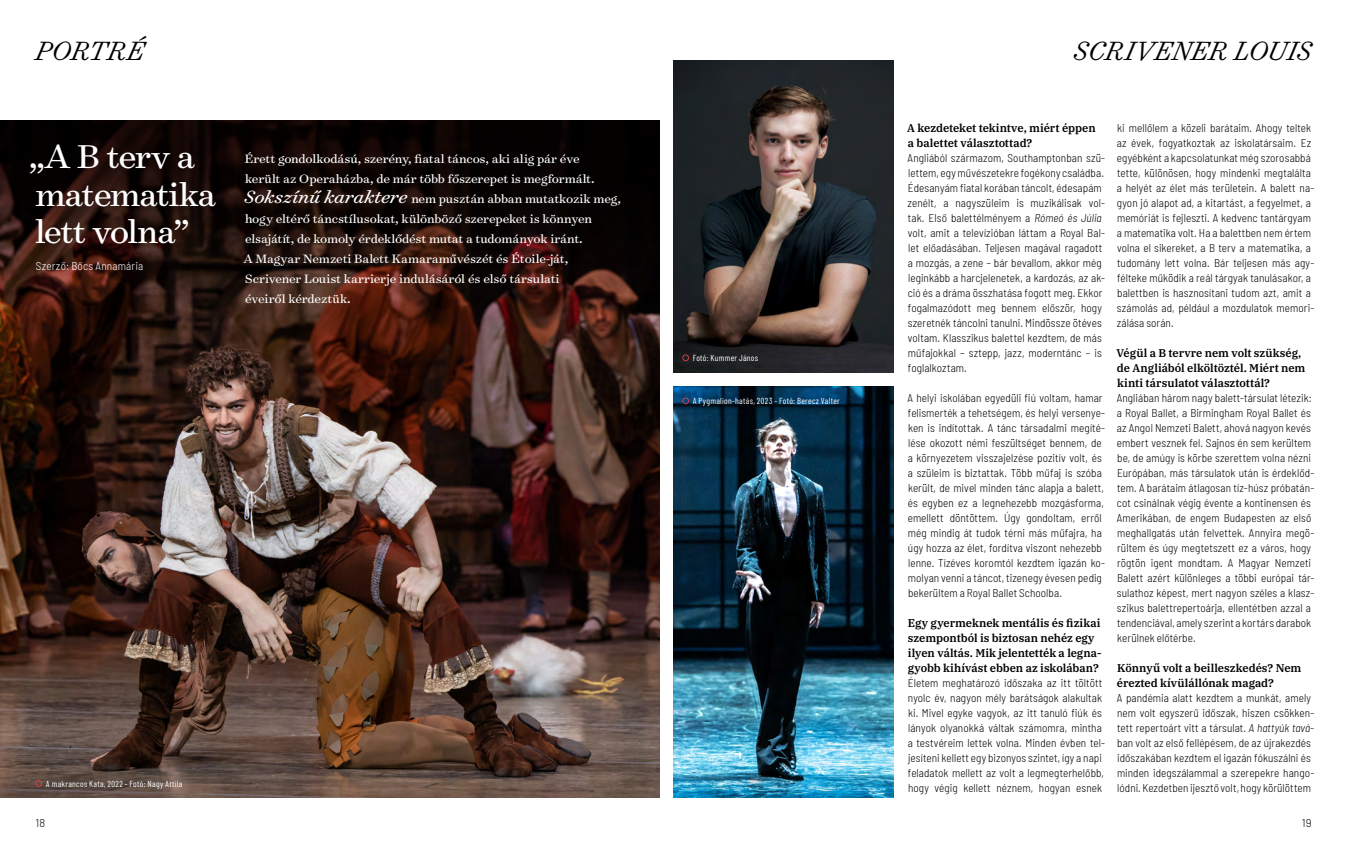
<style>
.page{position:relative;width:1347px;height:851px;background:#fff}
.page>*{position:absolute;margin:0;border:0;box-sizing:border-box;transform-origin:0 0}
.t1{font:37.5px/37.5px "Surveyor Text";letter-spacing:-.03em;color:#fff}
.t2{font:italic 300 30px "Surveyor Text";letter-spacing:.01em;color:#000}
.t3{font:13.75px/20px "Surveyor Text";letter-spacing:-.015em;color:#fff}
.t4{font:300 semi-condensed 11.25px/15px "Barlow";letter-spacing:.005em;color:#000}
.t5{font:600 11.25px/15px "IBM Plex Serif";color:#000}
.t6{font:300 semi-condensed 11.25px "Barlow";letter-spacing:.02em;color:#fff}
.t7{font:300 11.25px "Barlow";color:#000}
.t8{font:8.75px "Barlow Condensed";letter-spacing:.035em;color:#fff}
.s1{font-style:italic;font-size:20px}
.s2{font-style:italic}
</style>
<div class="page">
<img style="left:0;top:313px;width:659px;height:484px">
<svg style="left:0;top:120px;width:659px;height:193px;background:#1c0c08"></svg>
<img style="left:673px;top:60px;width:220px;height:312px">
<img style="left:673px;top:386px;width:220px;height:411px">
<svg style="left:35px;top:780px;width:7px;height:6px"></svg>
<svg style="left:682px;top:354px;width:7px;height:7px"></svg>
<svg style="left:682px;top:397px;width:7px;height:7px"></svg>
<h2 class="t2" style="left:35px;top:31px;width:110px">PORTRÉ</h2>
<h2 class="t2" style="left:1073px;top:31px;width:240px">SCRIVENER LOUIS</h2>
<h1 class="t1" style="left:29px;top:136px;width:189px">„A B terv a matematika lett volna”</h1>
<p class="t6" style="left:36px;top:257px;width:109px">Szerző: Bőcs Annamária</p>
<p class="t3" style="left:243px;top:148px;width:379px">Érett gondolkodású, szerény, fiatal táncos, aki alig pár éve<br>került az Operaházba, de már több főszerepet is megformált.<br><span class="s1">Sokszínű karaktere</span> nem pusztán abban mutatkozik meg, hogy eltérő táncstílusokat, különböző szerepeket is könnyen elsajátít, de komoly érdeklődést mutat a tudományok iránt.<br>A Magyar Nemzeti Balett Kamaraművészét és Étoile-ját, Scrivener Louist karrierje indulásáról és első társulati<br>éveiről kérdeztük.</p>
<p class="t8" style="left:46px;top:778px;width:138px">A makrancos Kata, 2022 - Fotó: Nagy Attila</p>
<p class="t8" style="left:692px;top:352px;width:67px">Fotó: Kummer János</p>
<p class="t8" style="left:692px;top:395px;width:149px">A Pygmalion-hatás, 2023 - Fotó: Berecz Valter</p>
<p class="t5" style="left:907px;top:120px;width:190px">A kezdeteket tekintve, miért éppen a balettet választottad?</p>
<p class="t4" style="left:907px;top:150px;width:199px">Angliából származom, Southamptonban szü&shy;lettem, egy művészetekre fogékony családba.<br>Édesanyám fiatal korában táncolt, édesapám zenélt, a nagyszüleim is muzikálisak vol&shy;tak. Első balettélményem a <span class="s2">Rómeó és Júlia </span>volt, amit a televízióban láttam a Royal Bal&shy;let előadásában. Teljesen magával ragadott a mozgás, a zene – bár bevallom, akkor még leginkább a harcjelenetek, a kardozás, az ak&shy;ció és a dráma összhatása fogott meg. Ekkor fogalmazódott meg bennem először, hogy szeretnék táncolni tanulni. Mindössze ötéves voltam. Klasszikus balettel kezdtem, de más műfajokkal – sztepp, jazz, moderntánc – is foglalkoztam.</p>
<p class="t4" style="left:907px;top:390px;width:199px">A helyi iskolában egyedüli fiú voltam, hamar felismerték a tehetségem, és helyi versenye&shy;ken is indítottak. A tánc társadalmi megíté&shy;lése okozott némi feszültséget bennem, de a környezetem visszajelzése pozitív volt, és a szüleim is biztattak. Több műfaj is szóba került, de mivel minden tánc alapja a balett, és egyben ez a legnehezebb mozgásforma, emellett döntöttem. Úgy gondoltam, erről még mindig át tudok térni más műfajra, ha úgy hozza az élet, fordítva viszont nehezebb lenne. Tízéves koromtól kezdtem igazán ko&shy;molyan venni a táncot, tizenegy évesen pedig bekerültem a Royal Ballet Schoolba.</p>
<p class="t5" style="left:907px;top:615px;width:195px">Egy gyermeknek mentális és fizikai szempontból is biztosan nehéz egy ilyen váltás. Mik jelentették a legna&shy;gyobb kihívást ebben az iskolában?</p>
<p class="t4" style="left:907px;top:675px;width:199px">Életem meghatározó időszaka az itt töltött nyolc év, nagyon mély barátságok alakultak ki. Mivel egyke vagyok, az itt tanuló fiúk és lányok olyanokká váltak számomra, mintha a testvéreim lettek volna. Minden évben tel&shy;jesíteni kellett egy bizonyos szintet, így a napi feladatok mellett az volt a legmegterhelőbb, hogy végig kellett néznem, hogyan esnek</p>
<p class="t4" style="left:1116px;top:119px;width:199px">ki mellőlem a közeli barátaim. Ahogy teltek az évek, fogyatkoztak az iskolatársaim. Ez egyébként a kapcsolatunkat még szorosabbá tette, különösen, hogy mindenki megtalálta a helyét az élet más területein. A balett na&shy;gyon jó alapot ad, a kitartást, a fegyelmet, a memóriát is fejleszti. A kedvenc tantárgyam a matematika volt. Ha a balettben nem értem volna el sikereket, a B terv a matematika, a tudomány lett volna. Bár teljesen más agy&shy;félteke működik a reál tárgyak tanulásakor, a balettben is hasznosítani tudom azt, amit a számolás ad, például a mozdulatok memori&shy;zálása során.</p>
<p class="t5" style="left:1116px;top:344px;width:190px">Végül a B tervre nem volt szükség, de Angliából elköltöztél. Miért nem kinti társulatot választottál?</p>
<p class="t4" style="left:1116px;top:389px;width:199px">Angliában három nagy balett-társulat létezik: a Royal Ballet, a Birmingham Royal Ballet és az Angol Nemzeti Balett, ahová nagyon kevés embert vesznek fel. Sajnos én sem kerültem be, de amúgy is körbe szerettem volna nézni Európában, más társulatok után is érdeklőd&shy;tem. A barátaim átlagosan tíz-húsz próbatán&shy;cot csinálnak végig évente a kontinensen és Amerikában, de engem Budapesten az első meghallgatás után felvettek. Annyira megö&shy;rültem és úgy megtetszett ez a város, hogy rögtön igent mondtam. A Magyar Nemzeti Balett azért különleges a többi európai tár&shy;sulathoz képest, mert nagyon széles a klas - szikus balettrepertoárja, ellentétben azzal a tendenciával, amely szerint a kortárs darabok kerülnek előtérbe.</p>
<p class="t5" style="left:1117px;top:659px;width:186px">Könnyű volt a beilleszkedés? Nem érezted kívülállónak magad?</p>
<p class="t4" style="left:1116px;top:689px;width:199px">A pandémia alatt kezdtem a munkát, amely nem volt egyszerű időszak, hiszen csökken&shy;tett repertoárt vitt a társulat. <span class="s2">A hattyúk tavá&shy;</span>ban volt az első fellépésem, de az újrakezdés időszakában kezdtem el igazán fókuszálni és minden idegszálammal a szerepekre hango&shy;lódni. Kezdetben ijesztő volt, hogy körülöttem</p>
<p class="t7" style="left:35px;top:815px;width:11px">18</p>
<p class="t7" style="left:1301px;top:815px;width:11px">19</p>
</div>
